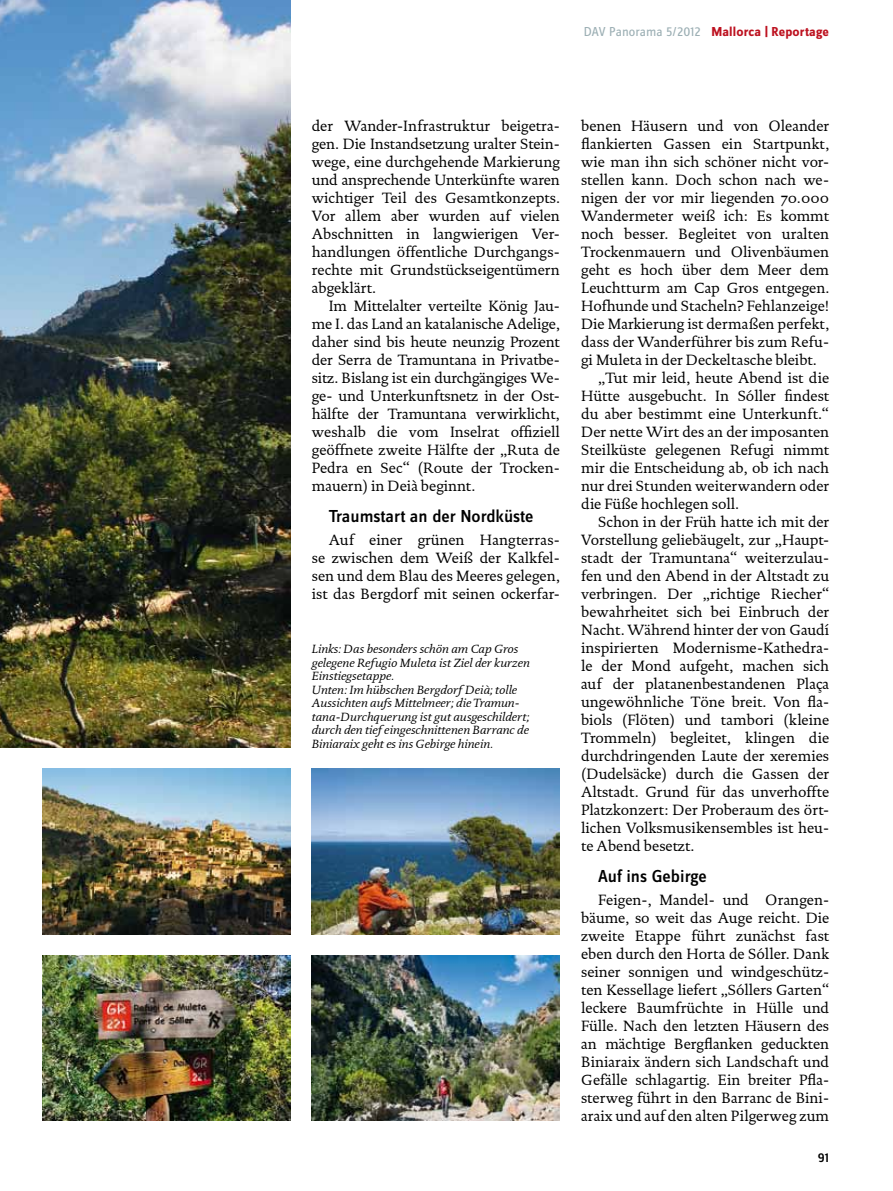
<style>
.page{position:relative;width:893px;height:1191px;background:#fff}
.page>*{position:absolute;margin:0;border:0;box-sizing:border-box;transform-origin:0 0}
.t1{font:500 18px "Zine Sans Dis";color:#000}
.t2{font:15px/18px "DTL Documenta ST";color:#000;text-align:justify}
.t3{font:700 13.5px "Zine Sans Dis";letter-spacing:.015em;color:#bd1220}
.t4{font:500 13.5px "Zine Sans Dis";color:#000}
.t5{font:italic 12px/13.5px "DTL Documenta ST";color:#000}
.s1{font-weight:400;color:#9cafb4}
</style>
<div class="page">
<img style="left:0;top:0;width:291px;height:747px">
<img style="left:43px;top:769px;width:248px;height:165px">
<img style="left:312px;top:769px;width:248px;height:165px">
<img style="left:43px;top:955px;width:248px;height:166px">
<img style="left:312px;top:955px;width:248px;height:166px">
<p class="t3" style="left:584px;top:25px;width:247px"><span class="s1">DAV Panorama 5/2012</span> Mallorca | Reportage</p>
<p class="t2" style="left:312px;top:117px;width:250px;text-align:left">der Wander-Infrastruktur beigetra&shy;gen. Die Instandsetzung uralter Stein&shy;wege, eine durchgehende Markierung und ansprechende Unterkünfte waren wichtiger Teil des Gesamtkonzepts.<br>Vor allem aber wurden auf vielen Abschnitten in langwierigen Ver-- handlungen öffentliche Durchgangs&shy;rechte mit Grundstückseigentümern abgeklärt.</p>
<p class="t2" style="left:312px;top:297px;width:250px;text-indent:17px">Im Mittelalter verteilte König Jau&shy;me I. das Land an katalanische Adelige, daher sind bis heute neunzig Prozent der Serra de Tramuntana in Privatbe&shy;sitz. Bislang ist ein durchgängiges We&shy;ge- und Unterkunftsnetz in der Ost&shy;hälfte der Tramuntana verwirklicht, weshalb die vom Inselrat offiziell geöffnete zweite Hälfte der „Ruta de Pedra en Sec“ (Route der Trocken&shy;mauern) in Deià beginnt.</p>
<p class="t1" style="left:329px;top:507px;width:206px">Traumstart an der Nordküste</p>
<p class="t2" style="left:312px;top:531px;width:250px;text-indent:17px">Auf einer grünen Hangterras&shy;se zwischen dem Weiß der Kalkfel&shy;sen und dem Blau des Meeres gelegen, ist das Bergdorf mit seinen ockerfar-</p>
<p class="t5" style="left:312px;top:642px;width:220px">Links: Das besonders schön am Cap Gros gelegene Refugio Muleta ist Ziel der kurzen Einstiegsetappe.<br>Unten: Im hübschen Bergdorf Deià; tolle Aussichten aufs Mittelmeer; die Tramun&shy;tana-Durchquerung ist gut ausgeschildert; durch den tief eingeschnittenen Barranc de Biniaraix geht es ins Gebirge hinein.</p>
<p class="t2" style="left:581px;top:117px;width:250px">benen Häusern und von Oleander</p>
<p class="t2" style="left:581px;top:135px;width:250px">flankierten Gassen ein Startpunkt,</p>
<p class="t2" style="left:581px;top:153px;width:250px">wie man ihn sich schöner nicht vor-</p>
<p class="t2" style="left:581px;top:171px;width:250px">stellen kann. Doch schon nach we-</p>
<p class="t2" style="left:581px;top:189px;width:250px">nigen der vor mir liegenden 70.000</p>
<p class="t2" style="left:581px;top:207px;width:249px">Wandermeter weiß ich: Es kommt</p>
<p class="t2" style="left:581px;top:225px;width:250px">noch besser. Begleitet von uralten</p>
<p class="t2" style="left:581px;top:243px;width:249px">Trockenmauern und Olivenbäumen</p>
<p class="t2" style="left:581px;top:261px;width:249px">geht es hoch über dem Meer dem</p>
<p class="t2" style="left:581px;top:279px;width:250px">Leuchtturm am Cap Gros entgegen.</p>
<p class="t2" style="left:581px;top:297px;width:250px">Hofhunde und Stacheln? Fehlanzeige!</p>
<p class="t2" style="left:581px;top:315px;width:250px">Die Markierung ist dermaßen perfekt,</p>
<p class="t2" style="left:581px;top:333px;width:250px">dass der Wanderführer bis zum Refu-</p>
<p class="t2" style="left:581px;top:351px;width:237px">gi Muleta in der Deckeltasche bleibt.</p>
<p class="t2" style="left:598px;top:369px;width:232px">„Tut mir leid, heute Abend ist die</p>
<p class="t2" style="left:581px;top:387px;width:250px">Hütte ausgebucht. In Sóller findest</p>
<p class="t2" style="left:581px;top:405px;width:250px">du aber bestimmt eine Unterkunft.“</p>
<p class="t2" style="left:581px;top:423px;width:249px">Der nette Wirt des an der imposanten</p>
<p class="t2" style="left:581px;top:441px;width:249px">Steilküste gelegenen Refugi nimmt</p>
<p class="t2" style="left:581px;top:459px;width:250px">mir die Entscheidung ab, ob ich nach</p>
<p class="t2" style="left:581px;top:477px;width:250px">nur drei Stunden weiterwandern oder</p>
<p class="t2" style="left:581px;top:495px;width:159px">die Füße hochlegen soll.</p>
<p class="t2" style="left:598px;top:513px;width:233px">Schon in der Früh hatte ich mit der</p>
<p class="t2" style="left:581px;top:531px;width:250px">Vorstellung geliebäugelt, zur „Haupt-</p>
<p class="t2" style="left:581px;top:549px;width:250px">stadt der Tramuntana“ weiterzulau-</p>
<p class="t2" style="left:581px;top:567px;width:250px">fen und den Abend in der Altstadt zu</p>
<p class="t2" style="left:581px;top:585px;width:250px">verbringen. Der „richtige Riecher“</p>
<p class="t2" style="left:581px;top:603px;width:250px">bewahrheitet sich bei Einbruch der</p>
<p class="t2" style="left:581px;top:621px;width:250px">Nacht. Während hinter der von Gaudí</p>
<p class="t2" style="left:581px;top:639px;width:248px">inspirierten Modernisme-Kathedra-</p>
<p class="t2" style="left:581px;top:657px;width:249px">le der Mond aufgeht, machen sich</p>
<p class="t2" style="left:581px;top:675px;width:250px">auf der platanenbestandenen Plaça</p>
<p class="t2" style="left:581px;top:693px;width:250px">ungewöhnliche Töne breit. Von fla-</p>
<p class="t2" style="left:581px;top:711px;width:250px">biols (Flöten) und tambori (kleine</p>
<p class="t2" style="left:581px;top:729px;width:250px">Trommeln) begleitet, klingen die</p>
<p class="t2" style="left:581px;top:747px;width:249px">durchdringenden Laute der xeremies</p>
<p class="t2" style="left:581px;top:765px;width:249px">(Dudelsäcke) durch die Gassen der</p>
<p class="t2" style="left:581px;top:783px;width:249px">Altstadt. Grund für das unverhoffte</p>
<p class="t2" style="left:581px;top:801px;width:250px">Platzkonzert: Der Proberaum des ört-</p>
<p class="t2" style="left:581px;top:819px;width:250px">lichen Volksmusikensembles ist heu-</p>
<p class="t2" style="left:581px;top:837px;width:115px">te Abend besetzt.</p>
<p class="t1" style="left:598px;top:867px;width:110px">Auf ins Gebirge</p>
<p class="t2" style="left:581px;top:891px;width:250px;text-indent:17px">Feigen-, Mandel- und Orangen&shy;bäume, so weit das Auge reicht. Die zweite Etappe führt zunächst fast eben durch den Horta de Sóller. Dank seiner sonnigen und windgeschütz&shy;ten Kessellage liefert „Sóllers Garten“ leckere Baumfrüchte in Hülle und Fülle. Nach den letzten Häusern des an mächtige Bergflanken geduckten Biniaraix ändern sich Landschaft und Gefälle schlagartig. Ein breiter Pfla&shy;sterweg führt in den Barranc de Bini&shy;araix und auf den alten Pilgerweg zum</p>
<p class="t4" style="left:818px;top:1150px;width:13px">91</p>
</div>
